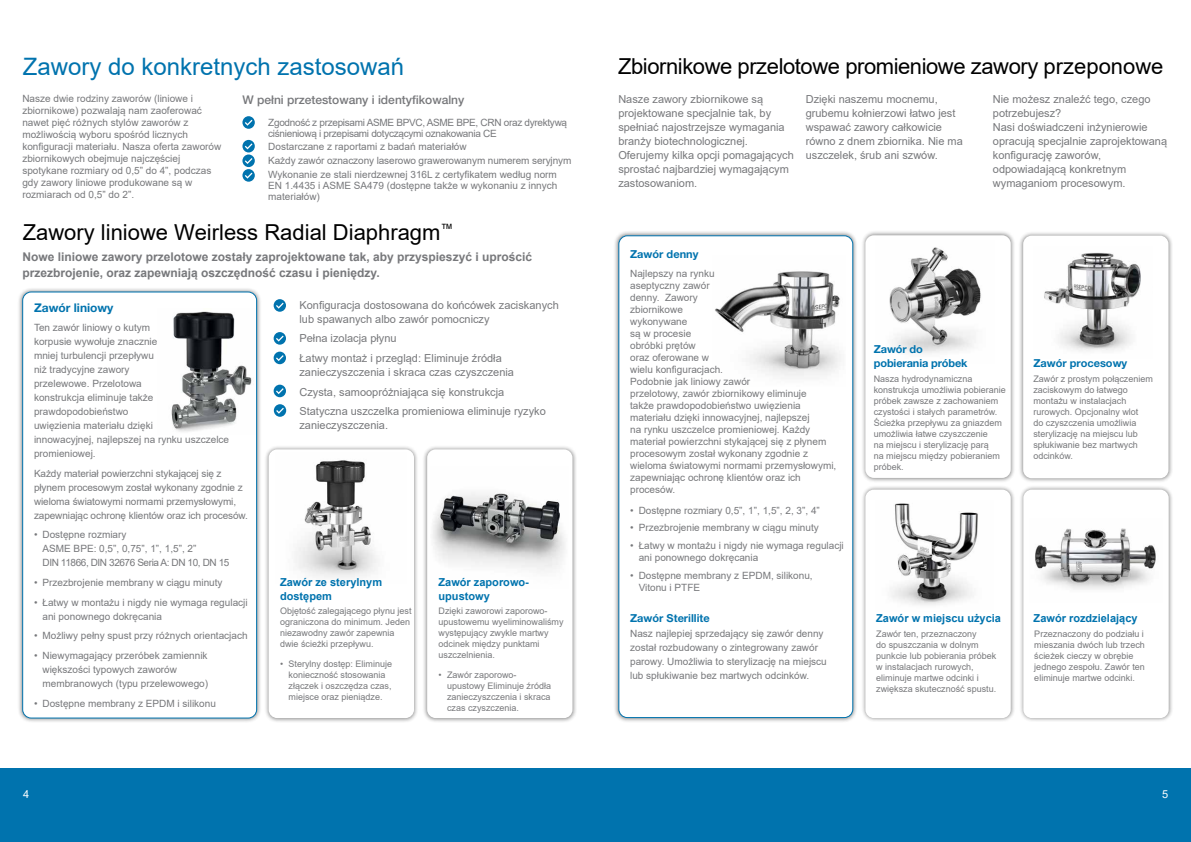
<style>
.page{position:relative;width:1191px;height:842px;background:#fff}
.page>*{position:absolute;margin:0;border:0;box-sizing:border-box;transform-origin:0 0}
.t1{font:24px "Arial";color:#0073ae}
.t2{font:22px "Arial";letter-spacing:-.02em;color:#000}
.t3{font:22px "Arial";color:#000}
.t4{font:700 12px/16px "Arial";color:#77787b}
.t5{font:500 12px "Helvetica Neue LT Std";color:#77787b}
.t6{font:700 12px "Helvetica Neue LT Std";color:#0073ae}
.t7{font:11px/14px "Arial";color:#77787b}
.t8{font:700 11px/14px "Arial";color:#0073ae}
.t9{font:700 11px/14px "Helvetica Neue LT Std";color:#0073ae}
.t10{font:11px "Arial";color:#fff}
.t11{font:10px/12px "Arial";color:#77787b}
.t12{font:10px/11px "Arial";letter-spacing:-.03em;color:#77787b}
.t13{font:10px/14px "Arial";letter-spacing:-.02em;color:#77787b}
.t14{font:9px/11px "Arial";color:#77787b}
</style>
<div class="page">
<div style="left:0;top:768px;width:1191px;height:74px;background:#0073ae"></div>
<div style="left:860px;top:485px;width:155px;height:238px;background:#000;opacity:.5"></div>
<div style="left:865px;top:490px;width:145px;height:228px;background:#fff;border-radius:9px"></div>
<img style="left:891px;top:503px;width:87px;height:102px">
<div style="left:422px;top:445px;width:155px;height:278px;background:#000;opacity:.5"></div>
<div style="left:427px;top:449px;width:145px;height:269px;background:#fff;border-radius:9px"></div>
<div style="left:1018px;top:485px;width:155px;height:238px;background:#000;opacity:.5"></div>
<div style="left:1023px;top:490px;width:145px;height:228px;background:#fff;border-radius:9px"></div>
<div style="left:1018px;top:231px;width:155px;height:252px;background:#000;opacity:.5"></div>
<div style="left:1023px;top:236px;width:145px;height:242px;background:#fff;border-radius:9px"></div>
<div style="left:860px;top:230px;width:155px;height:252px;background:#000;opacity:.5"></div>
<div style="left:865px;top:235px;width:145px;height:243px;background:#fff;border-radius:9px"></div>
<img style="left:432px;top:492px;width:133px;height:79px">
<img style="left:889px;top:247px;width:92px;height:106px">
<img style="left:1035px;top:528px;width:121px;height:62px">
<div style="left:18px;top:287px;width:244px;height:436px;background:#000;opacity:.5"></div>
<div style="left:23px;top:292px;width:234px;height:426px;background:#fff;border-radius:9px"></div>
<div style="left:22px;top:291px;width:235px;height:427px;border:1px solid #0073ae;border-radius:9px"></div>
<div style="left:613px;top:230px;width:245px;height:493px;background:#000;opacity:.5"></div>
<div style="left:619px;top:236px;width:233px;height:481px;background:#fff;border-radius:9px"></div>
<div style="left:618px;top:235px;width:235px;height:483px;border:1px solid #0073ae;border-radius:9px"></div>
<div style="left:264px;top:445px;width:155px;height:278px;background:#000;opacity:.5"></div>
<div style="left:269px;top:449px;width:145px;height:269px;background:#fff;border-radius:9px"></div>
<img style="left:295px;top:460px;width:83px;height:118px">
<svg style="left:242px;top:116px;width:13px;height:13px"></svg>
<svg style="left:274px;top:299px;width:12px;height:13px"></svg>
<svg style="left:274px;top:352px;width:12px;height:12px"></svg>
<svg style="left:274px;top:332px;width:12px;height:13px"></svg>
<svg style="left:242px;top:140px;width:13px;height:42px"></svg>
<svg style="left:274px;top:385px;width:12px;height:12px"></svg>
<svg style="left:274px;top:404px;width:12px;height:13px"></svg>
<img style="left:171px;top:311px;width:81px;height:121px">
<img style="left:1044px;top:252px;width:97px;height:99px">
<img style="left:715px;top:271px;width:126px;height:106px">
<h1 class="t1" style="left:23px;top:50px;width:383px">Zawory do konkretnych zastosowań</h1>
<p class="t11" style="left:22px;top:93px;width:200px">Nasze dwie rodziny zaworów (liniowe i zbiornikowe) pozwalają nam zaoferować nawet pięć różnych stylów zaworów z możliwością wyboru spośród licznych konfiguracji materiału. Nasza oferta zaworów zbiornikowych obejmuje najczęściej spotykane rozmiary od 0,5” do 4”, podczas gdy zawory liniowe produkowane są w rozmiarach od 0,5” do 2”.</p>
<p class="t5" style="left:242px;top:92px;width:223px">W pełni przetestowany i identyfikowalny</p>
<p class="t12" style="left:268px;top:117px;width:300px">Zgodność z przepisami ASME BPVC, ASME BPE, CRN oraz dyrektywą ciśnieniową i przepisami dotyczącymi oznakowania CE</p>
<p class="t11" style="left:268px;top:140px;width:305px;line-height:13.8px">Dostarczane z raportami z badań materiałów<br>Każdy zawór oznaczony laserowo grawerowanym numerem seryjnym<br>Wykonanie ze stali nierdzewnej 316L z certyfikatem według norm</p>
<p class="t11" style="left:268px;top:180px;width:291px;line-height:11px">EN 1.4435 i ASME SA479 (dostępne także w wykonaniu z innych materiałów)</p>
<h2 class="t3" style="left:23px;top:217px;width:432px">Zawory liniowe Weirless Radial Diaphragm<sup>™</sup></h2>
<p class="t4" style="left:22px;top:249px;width:511px">Nowe liniowe zawory przelotowe zostały zaprojektowane tak, aby przyspieszyć i uprościć przezbrojenie, oraz zapewniają oszczędność czasu i pieniędzy.</p>
<p class="t6" style="left:34px;top:301px;width:81px">Zawór liniowy</p>
<p class="t11" style="left:34px;top:320px;width:197px;line-height:14px">Ten zawór liniowy o kutym<br>korpusie wywołuje znacznie<br>mniej turbulencji przepływu<br>niż tradycyjne zawory<br>przelewowe. Przelotowa<br>konstrukcja eliminuje także prawdopodobieństwo<br>uwięzienia materiału dzięki<br>innowacyjnej, najlepszej na rynku uszczelce promieniowej.</p>
<p class="t11" style="left:34px;top:466px;width:215px;line-height:14px">Każdy materiał powierzchni stykającej się z płynem procesowym został wykonany zgodnie z wieloma światowymi normami przemysłowymi, zapewniając ochronę klientów oraz ich procesów.</p>
<p class="t13" style="left:43px;top:528px;width:188px;text-indent:-9px">• Dostępne rozmiary<br>ASME BPE: 0,5”, 0,75”, 1”, 1,5”, 2”<br>DIN 11866, DIN 32676 Seria A: DN 10, DN 15</p>
<p class="t11" style="left:34px;top:576px;width:190px">• Przezbrojenie membrany w ciągu minuty</p>
<p class="t11" style="left:43px;top:595px;width:207px;line-height:14px;text-indent:-8px">• Łatwy w montażu i nigdy nie wymaga regulacji ani ponownego dokręcania</p>
<p class="t11" style="left:34px;top:630px;width:215px">• Możliwy pełny spust przy różnych orientacjach</p>
<p class="t11" style="left:43px;top:648px;width:167px;line-height:14px;text-indent:-8px">• Niewymagający przeróbek zamiennik większości typowych zaworów membranowych (typu przelewowego)</p>
<p class="t11" style="left:34px;top:697px;width:183px">• Dostępne membrany z EPDM i silikonu</p>
<p class="t7" style="left:299px;top:298px;width:261px">Konfiguracja dostosowana do końcówek zaciskanych lub spawanych albo zawór pomocniczy</p>
<p class="t7" style="left:299px;top:328px;width:204px;line-height:19.7px">Pełna izolacja płynu<br>Łatwy montaż i przegląd: Eliminuje źródła</p>
<p class="t7" style="left:299px;top:362px;width:248px;line-height:19.7px">zanieczyszczenia i skraca czas czyszczenia<br>Czysta, samoopróżniająca się konstrukcja<br>Statyczna uszczelka promieniowa eliminuje ryzyko</p>
<p class="t7" style="left:299px;top:418px;width:90px">zanieczyszczenia.</p>
<p class="t8" style="left:280px;top:575px;width:104px">Zawór ze sterylnym dostępem</p>
<p class="t14" style="left:280px;top:606px;width:133px">Objętość zalegającego płynu jest ograniczona do minimum. Jeden niezawodny zawór zapewnia dwie ścieżki przepływu.</p>
<p class="t14" style="left:288px;top:658px;width:105px;text-indent:-9px">• Sterylny dostęp: Eliminuje konieczność stosowania złączek i oszczędza czas, miejsce oraz pieniądze.</p>
<p class="t8" style="left:438px;top:575px;width:92px">Zawór zaporowo&shy;upustowy</p>
<p class="t14" style="left:438px;top:606px;width:127px">Dzięki zaworowi zaporowo&shy;upustowemu wyeliminowaliśmy występujący zwykle martwy odcinek między punktami uszczelnienia.</p>
<p class="t14" style="left:447px;top:669px;width:106px;text-indent:-9px">• Zawór zaporowo&shy;upustowy Eliminuje źródła zanieczyszczenia i skraca czas czyszczenia.</p>
<h2 class="t2" style="left:618px;top:51px;width:547px">Zbiornikowe przelotowe promieniowe zawory przeponowe</h2>
<p class="t7" style="left:618px;top:92px;width:177px">Nasze zawory zbiornikowe są projektowane specjalnie tak, by spełniać najostrzejsze wymagania branży biotechnologicznej.<br>Oferujemy kilka opcji pomagających sprostać najbardziej wymagającym zastosowaniom.</p>
<p class="t7" style="left:805px;top:92px;width:159px">Dzięki naszemu mocnemu, grubemu kołnierzowi łatwo jest wspawać zawory całkowicie równo z dnem zbiornika. Nie ma uszczelek, śrub ani szwów.</p>
<p class="t9" style="left:630px;top:247px;width:70px">Zawór denny</p>
<p class="t7" style="left:993px;top:92px;width:176px">Nie możesz znaleźć tego, czego potrzebujesz?<br>Nasi doświadczeni inżynierowie opracują specjalnie zaprojektowaną konfigurację zaworów, odpowiadającą konkretnym wymaganiom procesowym.</p>
<p class="t11" style="left:630px;top:268px;width:208px">Najlepszy na rynku<br>aseptyczny zawór<br>denny. Zawory<br>zbiornikowe<br>wykonywane<br>są w procesie<br>obróbki prętów<br>oraz oferowane w<br>wielu konfiguracjach.<br>Podobnie jak liniowy zawór<br>przelotowy, zawór zbiornikowy eliminuje<br>także prawdopodobieństwo uwięzienia materiału dzięki innowacyjnej, najlepszej<br>na rynku uszczelce promieniowej. Każdy materiał powierzchni stykającej się z płynem procesowym został wykonany zgodnie z wieloma światowymi normami przemysłowymi, zapewniając ochronę klientów oraz ich procesów.</p>
<p class="t11" style="left:630px;top:504px;width:191px">• Dostępne rozmiary 0,5”, 1”, 1,5”, 2, 3”, 4”</p>
<p class="t11" style="left:630px;top:522px;width:190px">• Przezbrojenie membrany w ciągu minuty</p>
<p class="t11" style="left:638px;top:539px;width:207px;text-indent:-8px">• Łatwy w montażu i nigdy nie wymaga regulacji ani ponownego dokręcania</p>
<p class="t11" style="left:638px;top:569px;width:175px;text-indent:-8px">• Dostępne membrany z EPDM, silikonu,<br>Vitonu i PTFE</p>
<p class="t9" style="left:630px;top:611px;width:81px">Zawór Sterillite</p>
<p class="t11" style="left:630px;top:627px;width:198px;line-height:14px">Nasz najlepiej sprzedający się zawór denny został rozbudowany o zintegrowany zawór parowy. Umożliwia to sterylizację na miejscu lub spłukiwanie bez martwych odcinków.</p>
<p class="t9" style="left:873px;top:342px;width:95px">Zawór do pobierania próbek</p>
<p class="t14" style="left:873px;top:373px;width:134px">Nasza hydrodynamiczna konstrukcja umożliwia pobieranie próbek zawsze z zachowaniem czystości i stałych parametrów.<br>Ścieżka przepływu za gniazdem umożliwia łatwe czyszczenie<br>na miejscu i sterylizację parą<br>na miejscu między pobieraniem próbek.</p>
<p class="t9" style="left:1033px;top:355px;width:95px">Zawór procesowy</p>
<p class="t14" style="left:1033px;top:373px;width:121px">Zawór z prostym połączeniem zaciskowym do łatwego montażu w instalacjach rurowych. Opcjonalny wlot<br>do czyszczenia umożliwia sterylizację na miejscu lub spłukiwanie bez martwych odcinków.</p>
<p class="t8" style="left:876px;top:612px;width:126px">Zawór w miejscu użycia</p>
<p class="t8" style="left:1033px;top:612px;width:105px">Zawór rozdzielający</p>
<p class="t14" style="left:876px;top:628px;width:122px">Zawór ten, przeznaczony<br>do spuszczania w dolnym punkcie lub pobierania próbek w instalacjach rurowych, eliminuje martwe odcinki i zwiększa skuteczność spustu.</p>
<p class="t14" style="left:1034px;top:628px;width:112px">Przeznaczony do podziału i mieszania dwóch lub trzech ścieżek cieczy w obrębie jednego zespołu. Zawór ten eliminuje martwe odcinki.</p>
<p class="t10" style="left:23px;top:786px;width:8px">4</p>
<p class="t10" style="left:1162px;top:786px;width:8px">5</p>
</div>
